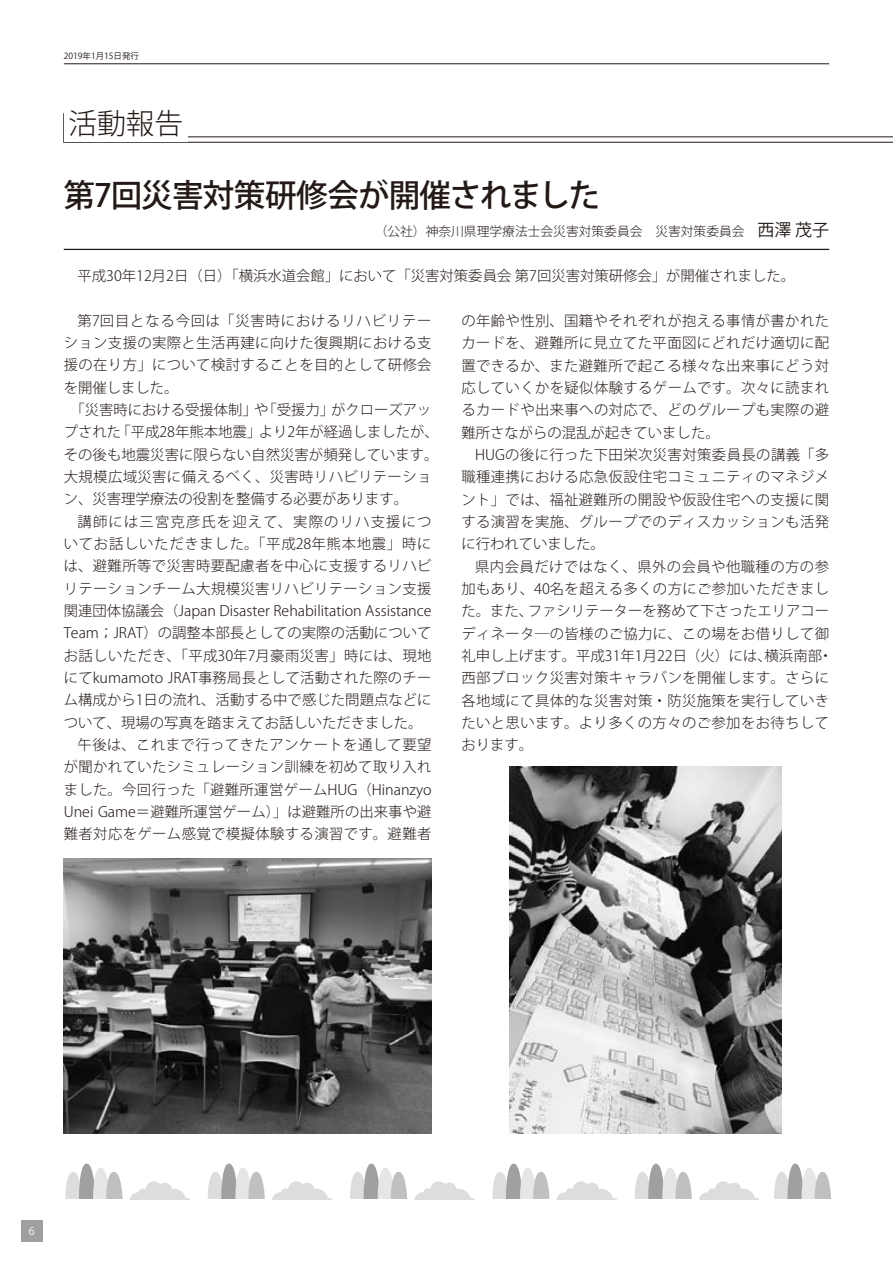
<style>
.page{position:relative;width:893px;height:1263px;background:#fff}
.page>*{position:absolute;margin:0;border:0;box-sizing:border-box;transform-origin:0 0}
.t1{font:500 31.95px "Koz Go Pro";letter-spacing:-.03em;color:#231916}
.t2{font:300 28.65px "Koz Go Pro";color:#231916}
.t3{font:300 14.4px/22.4px "Koz Go Pro";letter-spacing:.025em;color:#231916;text-align:justify}
.t4{font:300 14.4px "Koz Go Pro";color:#231916}
.t5{font:300 14.4px "Koz Go Pro";letter-spacing:.005em;color:#231916}
.t6{font:300 14.4px "Koz Go Pro";letter-spacing:.05em;color:#231916}
.t7{font:300 14.4px "Koz Go Pro";letter-spacing:.055em;color:#231916}
.t8{font:300 14.4px "Koz Go Pro";letter-spacing:.08em;color:#231916}
.t9{font:300 12.75px "Koz Go Pro";color:#231916}
.t10{font:10.65px "Koz Go Pro";color:#fff}
.t11{font:8.55px "Koz Go Pro";color:#231916}
.s1{font-weight:400;font-size:16.95px}
</style>
<div class="page">
<div style="left:21px;top:1220px;width:22px;height:22px;background:#a0a0a1"></div>
<hr style="left:64px;top:64px;width:765px;height:1px;background:#231916">
<svg style="left:63px;top:113px;width:830px;height:30px"></svg>
<div style="left:64px;top:105px;width:124px;height:37px;background:#fff"></div>
<hr style="left:64px;top:249px;width:765px;height:1px;background:#231916">
<img style="left:64px;top:858px;width:368px;height:276px">
<img style="left:509px;top:766px;width:272px;height:368px">
<svg style="left:65px;top:1163px;width:58px;height:36px"></svg>
<svg style="left:130px;top:1181px;width:59px;height:18px"></svg>
<svg style="left:207px;top:1163px;width:58px;height:36px"></svg>
<svg style="left:272px;top:1181px;width:60px;height:18px"></svg>
<svg style="left:350px;top:1163px;width:57px;height:36px"></svg>
<svg style="left:414px;top:1181px;width:60px;height:18px"></svg>
<svg style="left:492px;top:1163px;width:58px;height:36px"></svg>
<svg style="left:557px;top:1181px;width:59px;height:18px"></svg>
<svg style="left:634px;top:1163px;width:58px;height:36px"></svg>
<svg style="left:699px;top:1181px;width:60px;height:18px"></svg>
<svg style="left:774px;top:1163px;width:57px;height:36px"></svg>
<p class="t11" style="left:64px;top:51px;width:77px">2019年1月15日発行</p>
<h2 class="t2" style="left:68px;top:105px;width:116px">活動報告</h2>
<h1 class="t1" style="left:64px;top:174px;width:538px">第7回災害対策研修会が開催されました</h1>
<p class="t9" style="left:375px;top:223px;width:456px">（公社）神奈川県理学療法士会災害対策委員会　災害対策委員会　<span class="s1">西澤 茂子</span></p>
<p class="t4" style="left:78px;top:266px;width:719px">平成30年12月2日（日）「横浜水道会館」において「災害対策委員会 第7回災害対策研修会」が開催されました。</p>
<p class="t7" style="left:78px;top:311px;width:355px">第7回目となる今回は「災害時におけるリハビリテー</p>
<p class="t3" style="left:64px;top:332px;width:369px">ション支援の実際と生活再建に向けた復興期における支</p>
<p class="t3" style="left:64px;top:354px;width:369px">援の在り方」について検討することを目的として研修会</p>
<p class="t4" style="left:64px;top:378px;width:116px">を開催しました。</p>
<p class="t4" style="left:70px;top:400px;width:363px">「災害時における受援体制」や「受援力」がクローズアッ</p>
<p class="t4" style="left:64px;top:423px;width:376px">プされた「平成28年熊本地震」より2年が経過しましたが、</p>
<p class="t5" style="left:64px;top:445px;width:376px">その後も地震災害に限らない自然災害が頻発しています。</p>
<p class="t3" style="left:64px;top:466px;width:369px">大規模広域災害に備えるべく、災害時リハビリテーショ</p>
<p class="t4" style="left:64px;top:490px;width:346px">ン、災害理学療法の役割を整備する必要があります。</p>
<p class="t8" style="left:78px;top:512px;width:355px">講師には三宮克彦氏を迎えて、実際のリハ支援につ</p>
<p class="t6" style="left:64px;top:534px;width:369px">いてお話しいただきました。「平成28年熊本地震」時に</p>
<p class="t3" style="left:64px;top:555px;width:369px">は、避難所等で災害時要配慮者を中心に支援するリハビ</p>
<p class="t3" style="left:64px;top:577px;width:369px">リテーションチーム大規模災害リハビリテーション支援</p>
<p class="t4" style="left:64px;top:601px;width:369px">関連団体協議会（Japan Disaster Rehabilitation Assistance</p>
<p class="t5" style="left:64px;top:624px;width:369px">Team；JRAT）の調整本部長としての実際の活動について</p>
<p class="t3" style="left:64px;top:644px;width:369px">お話しいただき、「平成30年7月豪雨災害」時には、現地</p>
<p class="t3" style="left:64px;top:667px;width:369px">にてkumamoto JRAT事務局長として活動された際のチー</p>
<p class="t5" style="left:64px;top:691px;width:369px">ム構成から1日の流れ、活動する中で感じた問題点などに</p>
<p class="t4" style="left:64px;top:713px;width:360px">ついて、現場の写真を踏まえてお話しいただきました。</p>
<p class="t3" style="left:78px;top:734px;width:355px">午後は、これまで行ってきたアンケートを通して要望</p>
<p class="t3" style="left:64px;top:756px;width:369px">が聞かれていたシミュレーション訓練を初めて取り入れ</p>
<p class="t3" style="left:64px;top:778px;width:369px">ました。今回行った「避難所運営ゲームHUG（Hinanzyo</p>
<p class="t5" style="left:64px;top:802px;width:369px">Unei Game＝避難所運営ゲーム）」は避難所の出来事や避</p>
<p class="t3" style="left:64px;top:823px;width:369px">難者対応をゲーム感覚で模擬体験する演習です。避難者</p>
<p class="t3" style="left:461px;top:310px;width:369px">の年齢や性別、国籍やそれぞれが抱える事情が書かれたカードを、避難所に見立てた平面図にどれだけ適切に配置できるか、また避難所で起こる様々な出来事にどう対応していくかを疑似体験するゲームです。次々に読まれるカードや出来事への対応で、どのグループも実際の避難所さながらの混乱が起きていました。</p>
<p class="t3" style="left:461px;top:444px;width:369px;text-indent:14px">HUGの後に行った下田栄次災害対策委員長の講義「多職種連携における応急仮設住宅コミュニティのマネジメント」では、福祉避難所の開設や仮設住宅への支援に関する演習を実施、グループでのディスカッションも活発に行われていました。</p>
<p class="t3" style="left:461px;top:555px;width:373px;text-align:left;text-indent:14px">県内会員だけではなく、県外の会員や他職種の方の参加もあり、40名を超える多くの方にご参加いただきました。また、ファシリテーターを務めて下さったエリアコーディネータ―の皆様のご協力に、この場をお借りして御礼申し上げます。平成31年1月22日（火）には、横浜南部・西部ブロック災害対策キャラバンを開催します。さらに各地域にて具体的な災害対策・防災施策を実行していきたいと思います。より多くの方々のご参加をお待ちしております。</p>
<p class="t10" style="left:29px;top:1224px;width:7px">6</p>
</div>
